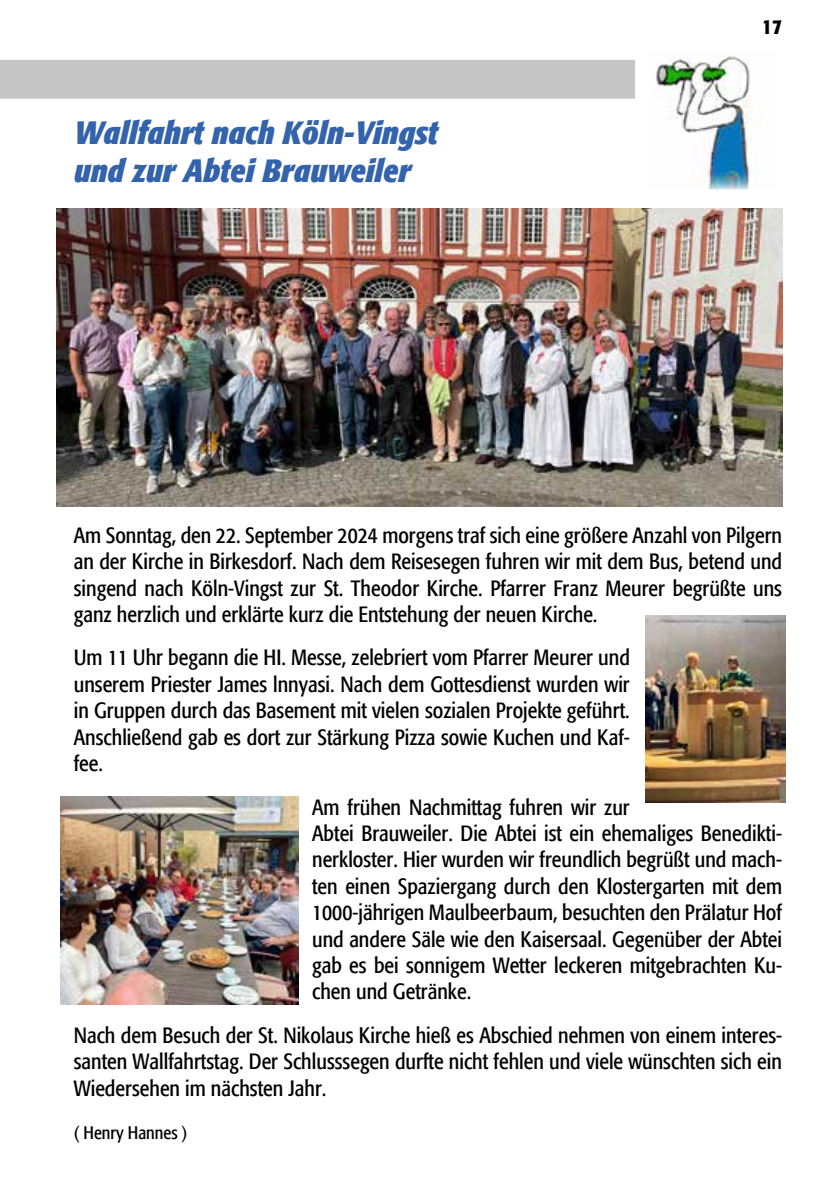
<style>
.page{position:relative;width:840px;height:1191px;background:#fff}
.page>*{position:absolute;margin:0;border:0;box-sizing:border-box;transform-origin:0 0}
.t1{font:italic 700 32px/38.4px "Formata Condensed BQ";color:#3363ac}
.t2{font:22px/26.4px "Formata Condensed BQ";color:#000;text-align:justify}
.t3{font:700 20px "Formata";color:#000;scale:.85 1}
.t4{font:18px "Formata Condensed BQ";color:#000}
</style>
<div class="page">
<div style="left:0;top:59px;width:635px;height:40px;background:#c6c6c6"></div>
<img style="left:656px;top:56px;width:104px;height:134px">
<img style="left:57px;top:208px;width:724px;height:298px">
<img style="left:645px;top:615px;width:140px;height:187px">
<img style="left:61px;top:797px;width:238px;height:207px">
<h1 class="t1" style="left:74px;top:113px;width:365px">Wallfahrt nach Köln-Vingst und zur Abtei Brauweiler</h1>
<p class="t3" style="left:761px;top:15px;width:25px">17</p>
<p class="t2" style="left:74px;top:522px;width:709px">Am Sonntag, den 22. September 2024 morgens traf sich eine größere Anzahl von Pilgern an der Kirche in Birkesdorf. Nach dem Reisesegen fuhren wir mit dem Bus, betend und singend nach Köln-Vingst zur St. Theodor Kirche. Pfarrer Franz Meurer begrüßte uns ganz herzlich und erklärte kurz die Entstehung der neuen Kirche.</p>
<p class="t2" style="left:74px;top:645px;width:557px">Um 11 Uhr begann die HI. Messe, zelebriert vom Pfarrer Meurer und unserem Priester James lnnyasi. Nach dem Gottesdienst wurden wir in Gruppen durch das Basement mit vielen sozialen Projekte geführt.<br>Anschließend gab es dort zur Stärkung Pizza sowie Kuchen und Kaf&shy;fee.</p>
<p class="t2" style="left:312px;top:794px;width:471px;text-align:left">Am frühen Nachmittag fuhren wir zur<br>Abtei Brauweiler. Die Abtei ist ein ehemaliges Benedikti&shy;nerkloster. Hier wurden wir freundlich begrüßt und mach&shy;ten einen Spaziergang durch den Klostergarten mit dem 1000-jährigen Maulbeerbaum, besuchten den Prälatur Hof und andere Säle wie den Kaisersaal. Gegenüber der Abtei gab es bei sonnigem Wetter leckeren mitgebrachten Ku&shy;chen und Getränke.</p>
<p class="t2" style="left:74px;top:1022px;width:709px">Nach dem Besuch der St. Nikolaus Kirche hieß es Abschied nehmen von einem interes&shy;santen Wallfahrtstag. Der Schlusssegen durfte nicht fehlen und viele wünschten sich ein Wiedersehen im nächsten Jahr.</p>
<p class="t4" style="left:74px;top:1122px;width:115px">( Henry Hannes )</p>
</div>
